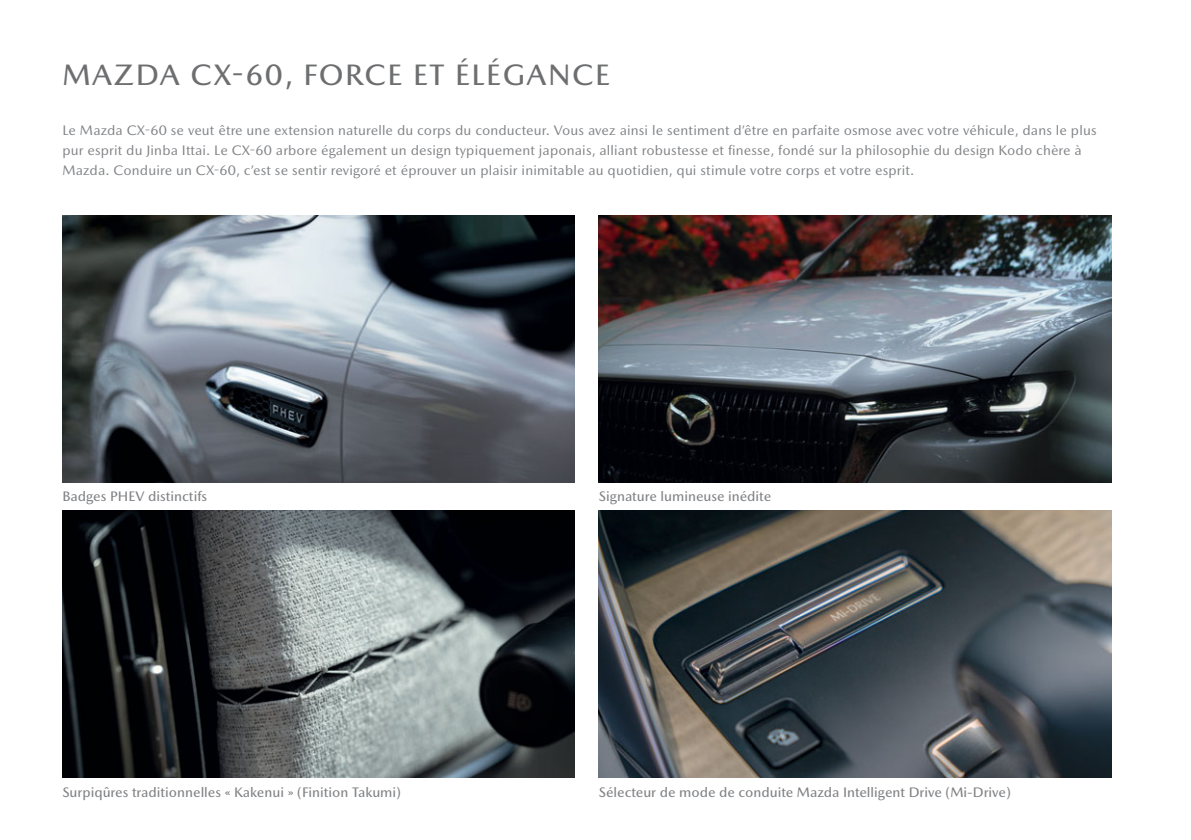
<style>
.page{position:relative;width:1191px;height:840px;background:#fff}
.page>*{position:absolute;margin:0;border:0;box-sizing:border-box;transform-origin:0 0}
.t1{font:500 30px "Mazda Type Cyrillic";letter-spacing:.05em;color:#6d6e70}
.t2{font:14px/20px "Mazda Type Cyrillic";letter-spacing:.01em;color:#808285}
.t3{font:500 14px "Mazda Type Cyrillic";color:#808285}
</style>
<div class="page">
<img style="left:62px;top:510px;width:513px;height:267px">
<img style="left:62px;top:215px;width:513px;height:267px">
<img style="left:599px;top:510px;width:512px;height:267px">
<img style="left:599px;top:215px;width:512px;height:267px">
<h1 class="t1" style="left:62px;top:64px;width:549px">MAZDA CX-60, FORCE ET ÉLÉGANCE</h1>
<p class="t2" style="left:62px;top:122px;width:1035px">Le Mazda CX-60 se veut être une extension naturelle du corps du conducteur. Vous avez ainsi le sentiment d’être en parfaite osmose avec votre véhicule, dans le plus pur esprit du Jinba Ittai. Le CX-60 arbore également un design typiquement japonais, alliant robustesse et finesse, fondé sur la philosophie du design Kodo chère à<br>Mazda. Conduire un CX-60, c’est se sentir revigoré et éprouver un plaisir inimitable au quotidien, qui stimule votre corps et votre esprit.</p>
<p class="t3" style="left:62px;top:491px;width:146px">Badges PHEV distinctifs</p>
<p class="t3" style="left:62px;top:786px;width:340px">Surpiqûres traditionnelles « Kakenui » (Finition Takumi)</p>
<p class="t3" style="left:599px;top:491px;width:174px">Signature lumineuse inédite</p>
<p class="t3" style="left:599px;top:786px;width:413px">Sélecteur de mode de conduite Mazda Intelligent Drive (Mi-Drive)</p>
</div>
